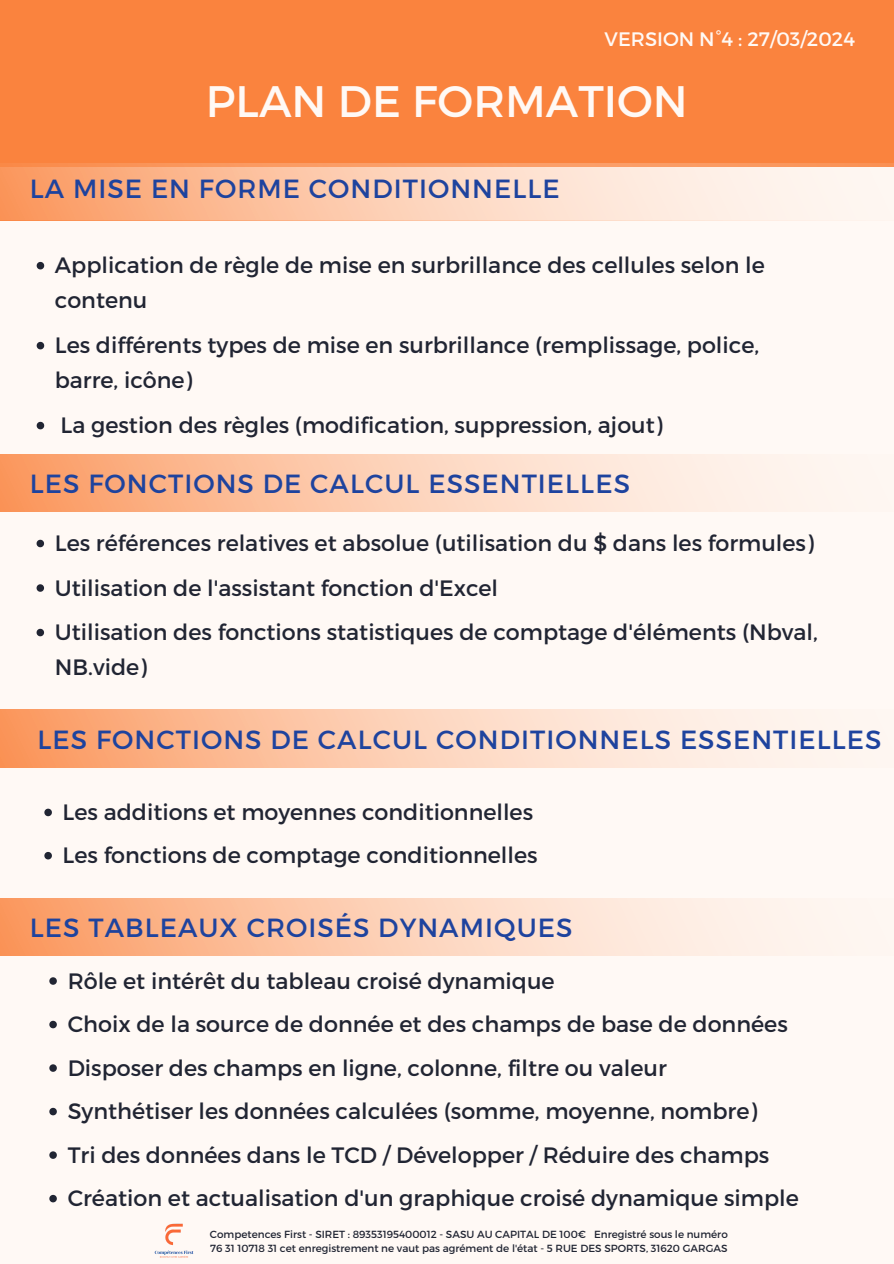
<style>
.page{position:relative;width:894px;height:1264px;background:#fff}
.page>*{position:absolute;margin:0;border:0;box-sizing:border-box;transform-origin:0 0}
.t1{font:43.95px "Montserrat";color:#fff9f5}
.t2{font:26.25px "Montserrat";letter-spacing:.04em;color:#1e439e}
.t3{font:22.2px/35.2px "Montserrat";color:#212533}
.t4{font:19.5px "Montserrat";color:#fff9f5}
.t5{font:10.35px "Montserrat";color:#212533}
</style>
<div class="page">
<div style="left:0;top:0;width:893px;height:1263px;background:#fff9f5"></div>
<div style="left:0;top:0;width:893px;height:167px;background:#fa833e"></div>
<img style="left:154px;top:1223px;width:40px;height:35px">
<svg style="left:0;top:163px;width:893px;height:57px"></svg>
<svg style="left:37px;top:262px;width:7px;height:7px"></svg>
<svg style="left:37px;top:342px;width:7px;height:7px"></svg>
<svg style="left:37px;top:422px;width:7px;height:7px"></svg>
<svg style="left:0;top:454px;width:778px;height:58px;background:#fccdb0"></svg>
<svg style="left:37px;top:539px;width:7px;height:8px"></svg>
<svg style="left:37px;top:584px;width:7px;height:7px"></svg>
<svg style="left:37px;top:628px;width:7px;height:8px"></svg>
<svg style="left:0;top:710px;width:786px;height:57px;background:#fcccb0"></svg>
<svg style="left:44px;top:808px;width:8px;height:8px"></svg>
<svg style="left:44px;top:852px;width:8px;height:7px"></svg>
<svg style="left:0;top:898px;width:778px;height:57px;background:#fccdb0"></svg>
<svg style="left:49px;top:977px;width:8px;height:7px"></svg>
<svg style="left:49px;top:1020px;width:8px;height:8px"></svg>
<svg style="left:49px;top:1064px;width:8px;height:7px"></svg>
<svg style="left:49px;top:1107px;width:8px;height:8px"></svg>
<svg style="left:49px;top:1151px;width:8px;height:7px"></svg>
<svg style="left:49px;top:1194px;width:8px;height:8px"></svg>
<h2 class="t4" style="left:604px;top:27px;width:252px">VERSION N°4 : 27/03/2024</h2>
<h4 class="t1" style="left:206px;top:72px;width:483px">PLAN DE FORMATION</h4>
<h2 class="t2" style="left:30px;top:172px;width:531px">LA MISE EN FORME CONDITIONNELLE</h2>
<p class="t3" style="left:55px;top:246px;width:711px">Application de règle de mise en surbrillance des cellules selon le contenu</p>
<p class="t3" style="left:55px;top:326px;width:705px">Les différents types de mise en surbrillance (remplissage, police, barre, icône)</p>
<p class="t3" style="left:61px;top:406px;width:603px">La gestion des règles (modification, suppression, ajout)</p>
<p class="t2" style="left:30px;top:467px;width:601px">LES FONCTIONS DE CALCUL ESSENTIELLES</p>
<p class="t3" style="left:55px;top:524px;width:760px">Les références relatives et absolue (utilisation du $ dans les formules)</p>
<p class="t3" style="left:55px;top:569px;width:444px">Utilisation de l'assistant fonction d'Excel</p>
<p class="t3" style="left:55px;top:614px;width:764px">Utilisation des fonctions statistiques de comptage d'éléments (Nbval,<br>NB.vide)</p>
<p class="t2" style="left:38px;top:722px;width:845px">LES FONCTIONS DE CALCUL CONDITIONNELS ESSENTIELLES</p>
<p class="t3" style="left:63px;top:793px;width:472px">Les additions et moyennes conditionnelles</p>
<p class="t3" style="left:63px;top:836px;width:476px">Les fonctions de comptage conditionnelles</p>
<p class="t2" style="left:30px;top:910px;width:544px">LES TABLEAUX CROISÉS DYNAMIQUES</p>
<p class="t3" style="left:68px;top:962px;width:488px">Rôle et intérêt du tableau croisé dynamique</p>
<p class="t3" style="left:68px;top:1005px;width:721px">Choix de la source de donnée et des champs de base de données</p>
<p class="t3" style="left:68px;top:1049px;width:600px">Disposer des champs en ligne, colonne, filtre ou valeur</p>
<p class="t3" style="left:68px;top:1092px;width:690px">Synthétiser les données calculées (somme, moyenne, nombre)</p>
<p class="t3" style="left:68px;top:1136px;width:703px">Tri des données dans le TCD / Développer / Réduire des champs</p>
<h3 class="t3" style="left:68px;top:1179px;width:732px">Création et actualisation d'un graphique croisé dynamique simple</h3>
<h1 class="t5" style="left:210px;top:1227px;width:519px">Competences First - SIRET : 89353195400012 - SASU AU CAPITAL DE 100€ Enregistré sous le numéro</h1>
<p class="t5" style="left:210px;top:1241px;width:518px">76 31 10718 31 cet enregistrement ne vaut pas agrément de l'état - 5 RUE DES SPORTS, 31620 GARGAS</p>
</div>
